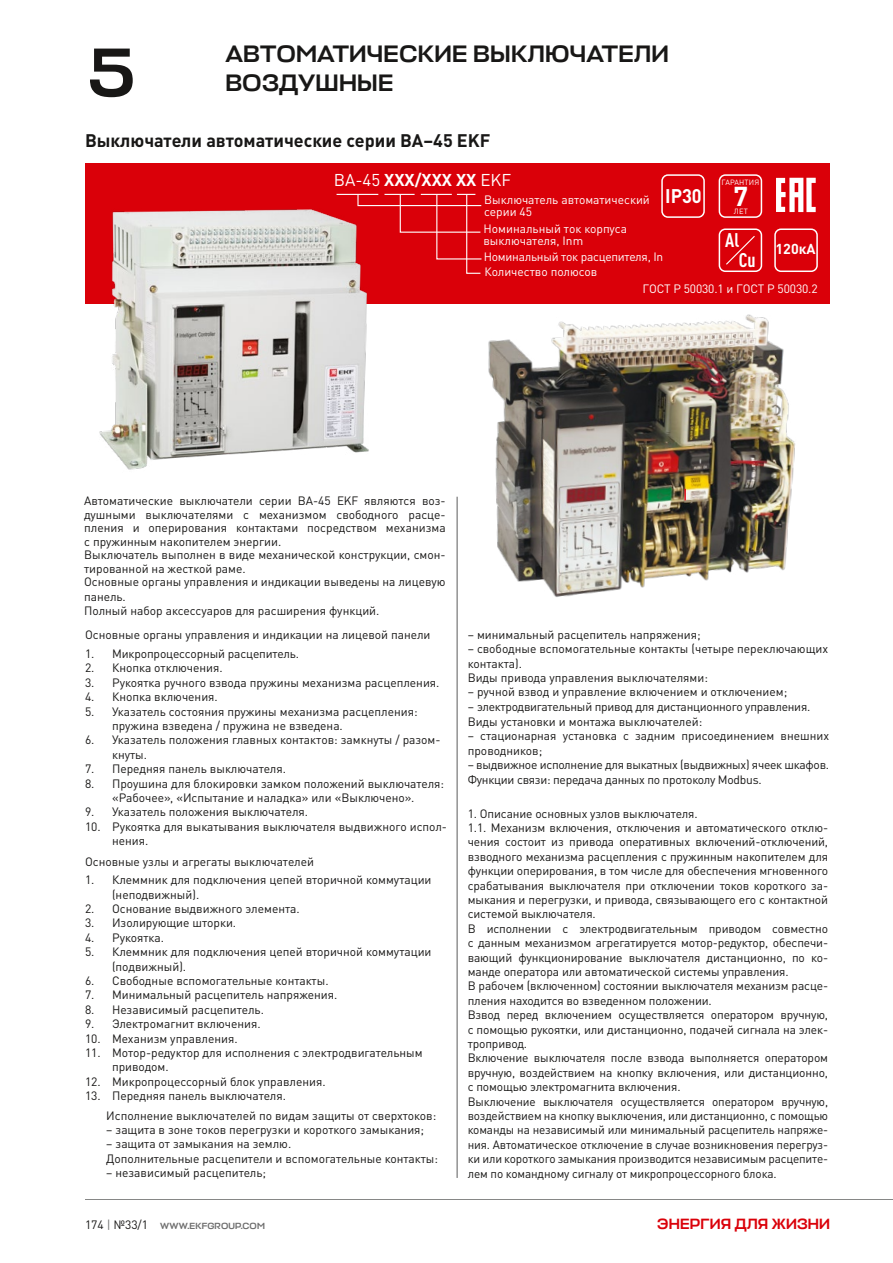
<style>
.page{position:relative;width:893px;height:1263px;background:#fff}
.page>*{position:absolute;margin:0;border:0;box-sizing:border-box;transform-origin:0 0}
.t1{font:500 69px "Stapel";color:#181716}
.t2{font:700 27px "DIN Pro";color:#fff}
.t3{font:500 24px/28.8px "Stapel";letter-spacing:.01em;color:#181716}
.t4{font:700 19.5px "DIN Pro";color:#fff;scale:.93 1}
.t5{font:700 condensed 19.5px/19.6px "DIN Pro";color:#fff}
.t6{font:700 18px "DIN Pro";color:#181716}
.t7{font:700 16.95px "DIN Pro";color:#fff}
.t8{font:500 15px "Stapel";letter-spacing:.01em;color:#da0009}
.t9{font:700 14.25px "DIN Pro";color:#fff}
.t10{font:12px/14.4px "DIN Pro";letter-spacing:-.01em;color:#181716}
.t11{font:12px/12px "DIN Pro";letter-spacing:-.005em;color:#fff}
.t12{font:500 9px "Stapel";letter-spacing:.01em;color:#6e6e6e}
.t13{font:7.5px "DIN Pro";letter-spacing:.02em;color:#fff}
.s1{font-weight:400}
.s2{font-family:"DIN Pro";font-weight:400;font-size:12px;color:#181716}
.s3{font-family:"DIN Pro";font-weight:400;font-size:12px}
</style>
<div class="page">
<hr style="left:85px;top:1199px;width:808px;height:1px;background:#868786">
<div style="left:85px;top:164px;width:744px;height:140px;background:#da0009"></div>
<svg style="left:776px;top:178px;width:40px;height:34px"></svg>
<div style="left:661px;top:174px;width:44px;height:44px;border:2px solid #fff;border-radius:6px"></div>
<div style="left:719px;top:174px;width:43px;height:44px;border:2px solid #fff;border-radius:6px"></div>
<div style="left:774px;top:228px;width:44px;height:44px;border:2px solid #fff;border-radius:6px"></div>
<hr style="left:457px;top:497px;width:1px;height:681px;background:#6e6e6e">
<img style="left:488px;top:314px;width:307px;height:283px">
<svg style="left:684px;top:489px;width:2px;height:11px"></svg>
<img style="left:99px;top:209px;width:270px;height:261px">
<div style="left:719px;top:228px;width:43px;height:44px;border:2px solid #fff;border-radius:6px"></div>
<svg style="left:726px;top:236px;width:29px;height:29px"></svg>
<hr style="left:337px;top:194px;width:41px;height:1px;background:#fff">
<svg style="left:357px;top:193px;width:125px;height:81px"></svg>
<h1 class="t1" style="left:87px;top:31px;width:50px">5</h1>
<h3 class="t3" style="left:225px;top:39px;width:445px">АВТОМАТИЧЕСКИЕ ВЫКЛЮЧАТЕЛИ<br>ВОЗДУШНЫЕ</h3>
<h3 class="t6" style="left:85px;top:126px;width:407px">Выключатели автоматические серии ВА–45 EKF</h3>
<h3 class="t7" style="left:334px;top:166px;width:179px"><span class="s1">ВА-45</span> XXX/XXX XX <span class="s1">EKF</span></h3>
<p class="t11" style="left:484px;top:192px;width:167px">Выключатель автоматический серии 45</p>
<p class="t11" style="left:483px;top:222px;width:145px">Номинальный ток корпуса выключателя, Inm</p>
<p class="t11" style="left:484px;top:248px;width:181px;line-height:15.3px">Номинальный ток расцепителя, In<br>Количество полюсов</p>
<p class="t13" style="left:722px;top:176px;width:39px">ГАРАНТИЯ</p>
<h2 class="t2" style="left:733px;top:174px;width:16px">7</h2>
<p class="t13" style="left:734px;top:206px;width:15px">ЛЕТ</p>
<h3 class="t4" style="left:665px;top:180px;width:41px">IP30</h3>
<h3 class="t5" style="left:739px;top:229px;width:18px;text-indent:-14px">Al<br>Cu</h3>
<p class="t9" style="left:775px;top:237px;width:41px">120кА</p>
<p class="t11" style="left:642px;top:282px;width:177px">ГОСТ Р 50030.1 и ГОСТ Р 50030.2</p>
<p class="t10" style="left:84px;top:493px;width:363px;line-height:13.8px">Автоматические выключатели серии BA-45 EKF являются воз&shy;душными выключателями с механизмом свободного расце&shy;пления и оперирования контактами посредством механизма с пружинным накопителем энергии.<br>Выключатель выполнен в виде механической конструкции, смон&shy;тированной на жесткой раме.<br>Основные органы управления и индикации выведены на лицевую панель.<br>Полный набор аксессуаров для расширения функций.</p>
<p class="t10" style="left:85px;top:626px;width:347px">Основные органы управления и индикации на лицевой панели</p>
<p class="t10" style="left:85px;top:645px;width:216px">1. Микропроцессорный расцепитель.</p>
<p class="t10" style="left:85px;top:660px;width:139px">2. Кнопка отключения.</p>
<p class="t10" style="left:85px;top:674px;width:356px">3. Рукоятка ручного взвода пружины механизма расцепления.</p>
<p class="t10" style="left:85px;top:688px;width:134px">4. Кнопка включения.</p>
<p class="t10" style="left:112px;top:703px;width:307px;text-indent:-27px">5. Указатель состояния пружины механизма расцепления: пружина взведена / пружина не взведена.</p>
<p class="t10" style="left:112px;top:732px;width:330px;text-indent:-27px">6. Указатель положения главных контактов: замкнуты / разом&shy;кнуты.</p>
<p class="t10" style="left:85px;top:760px;width:202px">7. Передняя панель выключателя.</p>
<p class="t10" style="left:85px;top:775px;width:361px;text-align:center">8. Проушина для блокировки замком положений выключателя: «Рабочее», «Испытание и наладка» или «Выключено».</p>
<p class="t10" style="left:85px;top:804px;width:225px">9. Указатель положения выключателя.</p>
<p class="t10" style="left:112px;top:818px;width:337px;text-indent:-27px">10. Рукоятка для выкатывания выключателя выдвижного испол&shy;нения.</p>
<p class="t10" style="left:85px;top:853px;width:230px">Основные узлы и агрегаты выключателей</p>
<p class="t10" style="left:112px;top:871px;width:321px;text-indent:-27px">1. Клеммник для подключения цепей вторичной коммутации (неподвижный).</p>
<p class="t10" style="left:85px;top:900px;width:216px">2. Основание выдвижного элемента.</p>
<p class="t10" style="left:85px;top:915px;width:153px">3. Изолирующие шторки.</p>
<p class="t10" style="left:85px;top:929px;width:80px">4. Рукоятка.</p>
<p class="t10" style="left:112px;top:943px;width:321px;text-indent:-27px">5. Клеммник для подключения цепей вторичной коммутации (подвижный).</p>
<p class="t10" style="left:85px;top:972px;width:245px">6. Свободные вспомогательные контакты.</p>
<p class="t10" style="left:85px;top:987px;width:254px">7. Минимальный расцепитель напряжения.</p>
<p class="t10" style="left:85px;top:1001px;width:180px">8. Независимый расцепитель.</p>
<p class="t10" style="left:85px;top:1015px;width:177px">9. Электромагнит включения.</p>
<p class="t10" style="left:85px;top:1030px;width:154px">10. Механизм управления.</p>
<p class="t10" style="left:112px;top:1044px;width:312px;text-indent:-27px">11. Мотор-редуктор для исполнения с электродвигательным приводом.</p>
<p class="t10" style="left:85px;top:1073px;width:242px">12. Микропроцессорный блок управления.</p>
<p class="t10" style="left:85px;top:1087px;width:202px">13. Передняя панель выключателя.</p>
<p class="t10" style="left:106px;top:1107px;width:332px">Исполнение выключателей по видам защиты от сверхтоков:</p>
<p class="t10" style="left:106px;top:1121px;width:319px">– защита в зоне токов перегрузки и короткого замыкания;</p>
<p class="t10" style="left:106px;top:1135px;width:333px">– защита от замыкания на землю.<br>Дополнительные расцепители и вспомогательные контакты:</p>
<p class="t10" style="left:106px;top:1164px;width:161px">– независимый расцепитель;</p>
<p class="t10" style="left:468px;top:626px;width:234px">– минимальный расцепитель напряжения;</p>
<p class="t10" style="left:468px;top:640px;width:362px">– свободные вспомогательные контакты (четыре переключающих контакта).<br>Виды привода управления выключателями:</p>
<p class="t10" style="left:468px;top:684px;width:321px">– ручной взвод и управление включением и отключением;</p>
<p class="t10" style="left:468px;top:698px;width:344px;line-height:15.1px">– электродвигательный привод для дистанционного управления.<br>Виды установки и монтажа выключателей:</p>
<p class="t10" style="left:468px;top:728px;width:363px">– стационарная установка с задним присоединением внешних проводников;</p>
<p class="t10" style="left:468px;top:756px;width:363px">– выдвижное исполнение для выкатных (выдвижных) ячеек шкафов.<br>Функции связи: передача данных по протоколу Modbus.</p>
<p class="t10" style="left:468px;top:805px;width:362px">1. Описание основных узлов выключателя.<br>1.1. Механизм включения, отключения и автоматического отклю&shy;чения состоит из привода оперативных включений-отключений, взводного механизма расцепления с пружинным накопителем для функции оперирования, в том числе для обеспечения мгновенного срабатывания выключателя при отключении токов короткого за&shy;мыкания и перегрузки, и привода, связывающего его с контактной системой выключателя.<br>В исполнении с электродвигательным приводом совместно с данным механизмом агрегатируется мотор-редуктор, обеспечи&shy;вающий функционирование выключателя дистанционно, по ко&shy;манде оператора или автоматической системы управления.<br>В рабочем (включенном) состоянии выключателя механизм расце&shy;пления находится во взведенном положении.<br>Взвод перед включением осуществляется оператором вручную, с помощью рукоятки, или дистанционно, подачей сигнала на элек&shy;тропривод.<br>Включение выключателя после взвода выполняется оператором вручную, воздействием на кнопку включения, или дистанционно, с помощью электромагнита включения.<br>Выключение выключателя осуществляется оператором вручную, воздействием на кнопку выключения, или дистанционно, с помощью команды на независимый или минимальный расцепитель напряже&shy;ния. Автоматическое отключение в случае возникновения перегруз&shy;ки или короткого замыкания производится независимым расцепите&shy;лем по командному сигналу от микропроцессорного блока.</p>
<p class="t12" style="left:85px;top:1220px;width:181px"><span class="s2">174</span> <span class="s3">|</span> <span class="s2">№33/1</span> WWW.EKFGROUP.COM</p>
<p class="t8" style="left:657px;top:1214px;width:174px">ЭНЕРГИЯ ДЛЯ ЖИЗНИ</p>
</div>
